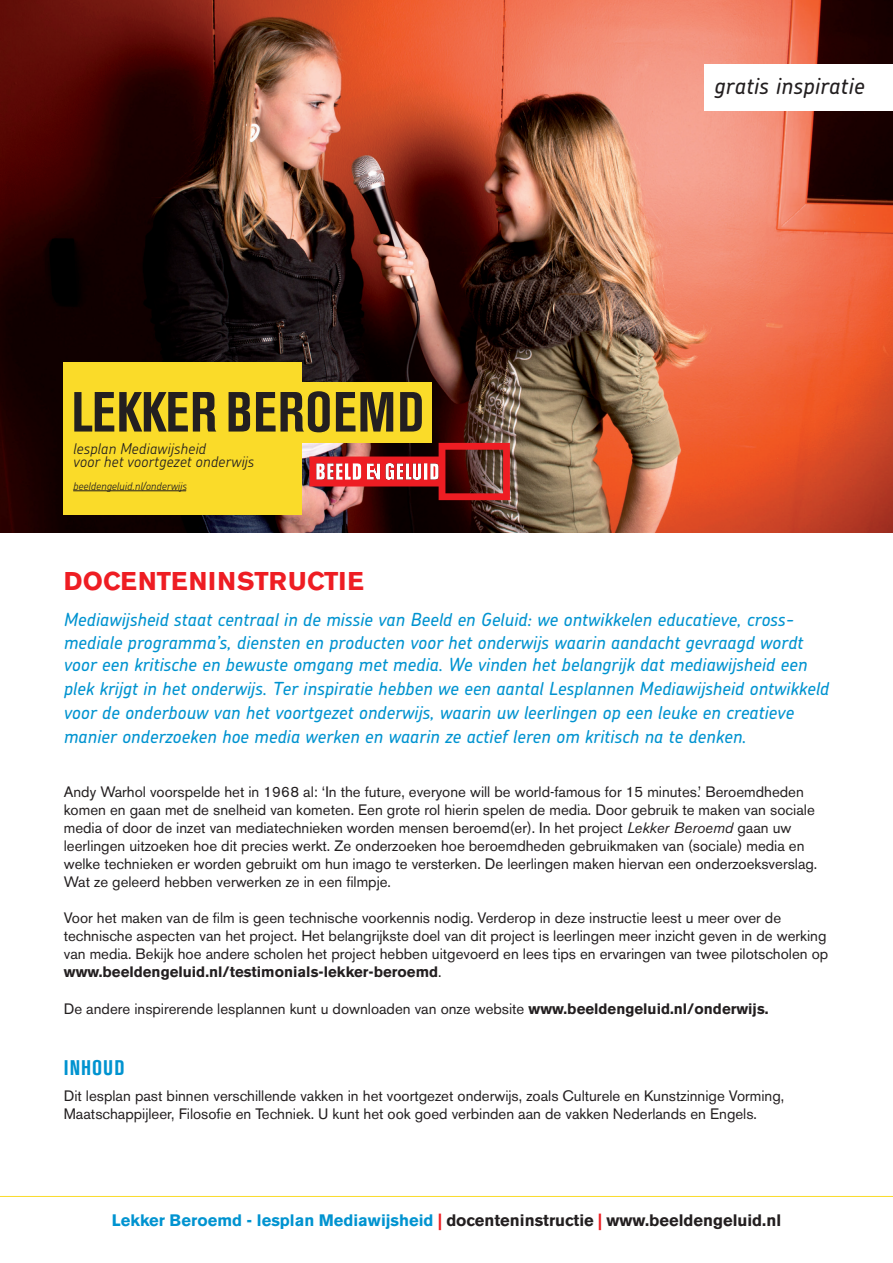
<style>
.page{position:relative;width:893px;height:1263px;background:#fff}
.page>*{position:absolute;margin:0;border:0;box-sizing:border-box;transform-origin:0 0}
.t1{font:700 condensed 55.95px "Akzidenz Grotesk BE";letter-spacing:.015em;color:#231f20}
.t2{font:700 25.5px "Akzidenz Grotesk BE";letter-spacing:.02em;color:#ee1d23}
.t3{font:italic 500 22.35px "Chevin";letter-spacing:.01em;color:#231f20}
.t4{font:700 condensed 21px "Akzidenz Grotesk BE";letter-spacing:.05em;color:#0093d0}
.t5{font:italic 500 18px/23.4px "Chevin";color:#0093d0}
.t6{font:700 16.5px "Akzidenz Grotesk BE";color:#231f20}
.t7{font:15px/18px "Akzidenz Grotesk BE";color:#231f20}
.t8{font:italic 300 15px/13.8px "Chevin";letter-spacing:.01em;color:#231f20}
.t9{font:italic 300 10.65px "Chevin";color:#231f20}
.s1{font-style:italic}
.s2{font-weight:700}
.s3{color:#0093d0}
.s4{color:#ee1d23}
</style>
<div class="page">
<svg style="left:0;top:1196px;width:893px;height:1px"></svg>
<img style="left:0;top:0;width:893px;height:532px">
<div style="left:64px;top:362px;width:238px;height:152px;background:#fadb29"></div>
<div style="left:64px;top:382px;width:367px;height:60px;background:#fadb29"></div>
<img style="left:309px;top:443px;width:201px;height:57px">
<hr style="left:74px;top:490px;width:112px;height:1px;background:#231f20">
<div style="left:704px;top:64px;width:189px;height:47px;background:#fff"></div>
<h1 class="t1" style="left:72px;top:380px;width:354px">LEKKER BEROEMD</h1>
<p class="t8" style="left:73px;top:441px;width:182px">lesplan Mediawijsheid<br>voor het voortgezet onderwijs</p>
<p class="t9" style="left:73px;top:479px;width:115px">beeldengeluid.nl/onderwijs</p>
<h3 class="t3" style="left:714px;top:71px;width:152px">gratis inspiratie</h3>
<h2 class="t2" style="left:64px;top:566px;width:302px">DOCENTENINSTRUCTIE</h2>
<p class="t5" style="left:64px;top:608px;width:767px">Mediawijsheid staat centraal in de missie van Beeld en Geluid: we ontwikkelen educatieve, cross&shy;mediale programma’s, diensten en producten voor het onderwijs waarin aandacht gevraagd wordt voor een kritische en bewuste omgang met media. We vinden het belangrijk dat mediawijsheid een plek krijgt in het onderwijs. Ter inspiratie hebben we een aantal Lesplannen Mediawijsheid ontwikkeld voor de onderbouw van het voortgezet onderwijs, waarin uw leerlingen op een leuke en creatieve manier onderzoeken hoe media werken en waarin ze actief leren om kritisch na te denken.</p>
<p class="t7" style="left:64px;top:783px;width:755px">Andy Warhol voorspelde het in 1968 al: ‘In the future, everyone will be world-famous for 15 minutes.’ Beroemdheden komen en gaan met de snelheid van kometen. Een grote rol hierin spelen de media. Door gebruik te maken van sociale media of door de inzet van mediatechnieken worden mensen beroemd(er). In het project <span class="s1">Lekker Beroemd</span> gaan uw leerlingen uitzoeken hoe dit precies werkt. Ze onderzoeken hoe beroemdheden gebruikmaken van (sociale) media en welke technieken er worden gebruikt om hun imago te versterken. De leerlingen maken hiervan een onderzoeksverslag.<br>Wat ze geleerd hebben verwerken ze in een filmpje.</p>
<p class="t7" style="left:64px;top:909px;width:766px">Voor het maken van de film is geen technische voorkennis nodig. Verderop in deze instructie leest u meer over de technische aspecten van het project. Het belangrijkste doel van dit project is leerlingen meer inzicht geven in de werking van media. Bekijk hoe andere scholen het project hebben uitgevoerd en lees tips en ervaringen van twee pilotscholen op <span class="s2">www.beeldengeluid.nl/testimonials-lekker-beroemd</span>.</p>
<p class="t7" style="left:64px;top:999px;width:706px">De andere inspirerende lesplannen kunt u downloaden van onze website <span class="s2">www.beeldengeluid.nl/onderwijs.</span></p>
<h3 class="t4" style="left:64px;top:1055px;width:62px">INHOUD</h3>
<p class="t7" style="left:64px;top:1087px;width:722px">Dit lesplan past binnen verschillende vakken in het voortgezet onderwijs, zoals Culturele en Kunstzinnige Vorming,<br>Maatschappijleer, Filosofie en Techniek. U kunt het ook goed verbinden aan de vakken Nederlands en Engels.</p>
<p class="t6" style="left:112px;top:1211px;width:671px"><span class="s3">Lekker Beroemd - lesplan Mediawijsheid</span> <span class="s4">|</span> docenteninstructie <span class="s4">|</span> www.beeldengeluid.nl</p>
</div>
